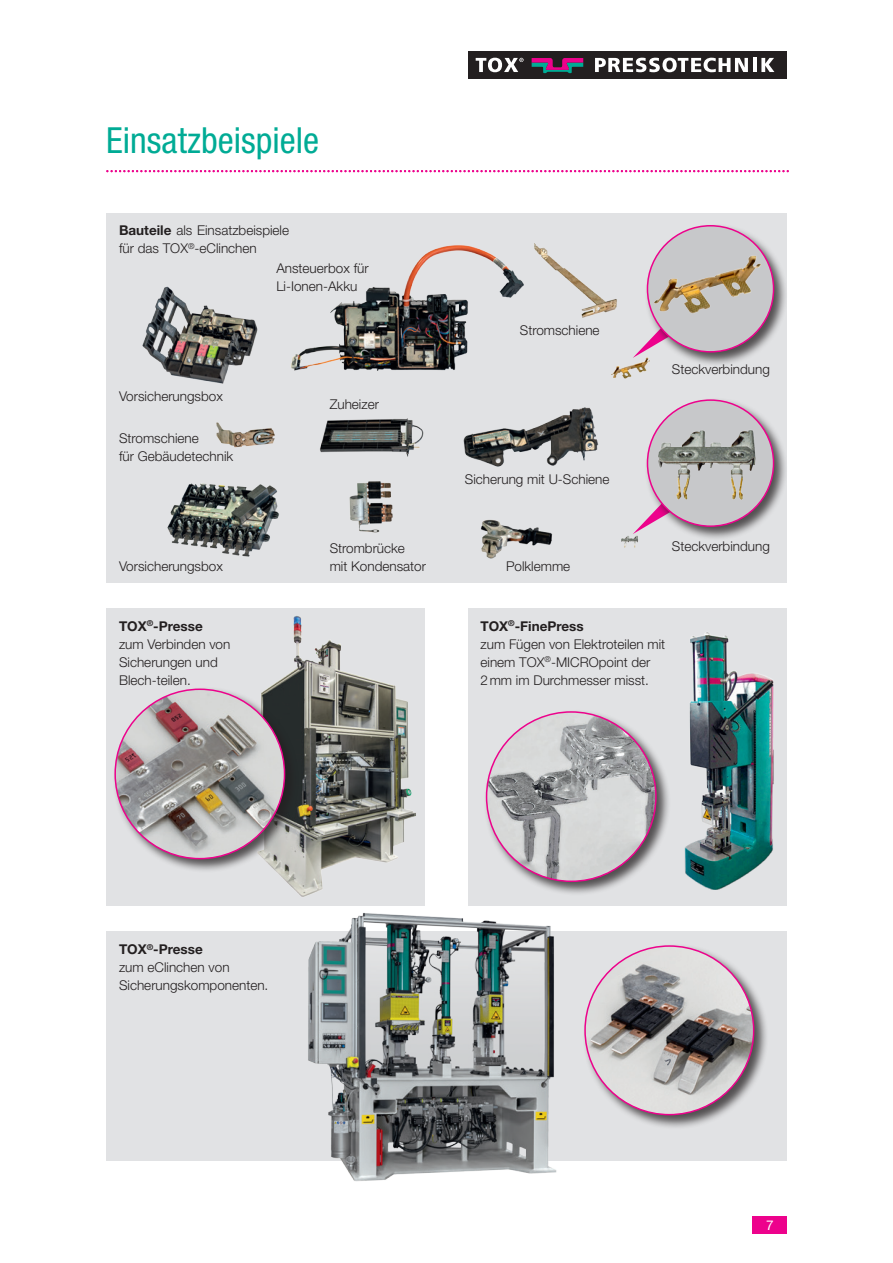
<style>
.page{position:relative;width:893px;height:1263px;background:#fff}
.page>*{position:absolute;margin:0;border:0;box-sizing:border-box;transform-origin:0 0}
.t1{font:condensed 36px "Helvetica Neue LT Std";color:#00ab95}
.t2{font:300 13.5px/18px "Helvetica Neue LT Std";color:#231f20}
.t3{font:13.5px "Helvetica Neue LT Pro";color:#fff}
.s1{font-weight:700}
</style>
<div class="page">
<div style="left:468px;top:51px;width:319px;height:28px;background:#231f20"></div>
<svg style="left:476px;top:58px;width:48px;height:14px"></svg>
<svg style="left:595px;top:58px;width:153px;height:14px"></svg>
<hr style="left:753px;top:58px;width:3px;height:14px;background:#fff">
<svg style="left:761px;top:58px;width:13px;height:14px"></svg>
<svg style="left:532px;top:58px;width:51px;height:15px"></svg>
<div style="left:753px;top:1216px;width:34px;height:17px;background:#ed028c"></div>
<svg style="left:106px;top:170px;width:683px;height:2px"></svg>
<div style="left:106px;top:931px;width:681px;height:230px;background:#e1e2e4"></div>
<div style="left:106px;top:213px;width:681px;height:370px;background:#e1e2e4"></div>
<div style="left:468px;top:608px;width:319px;height:298px;background:#e1e2e4"></div>
<div style="left:106px;top:608px;width:319px;height:298px;background:#e1e2e4"></div>
<img style="left:271px;top:616px;width:145px;height:281px">
<img style="left:684px;top:632px;width:90px;height:257px">
<div style="left:484px;top:709px;width:186px;height:187px;background:#231f20;opacity:.75"></div>
<img style="left:487px;top:712px;width:169px;height:169px;border-radius:85px">
<div style="left:112px;top:686px;width:187px;height:187px;background:#231f20;opacity:.75"></div>
<img style="left:115px;top:689px;width:170px;height:170px;border-radius:85px">
<img style="left:142px;top:286px;width:116px;height:98px">
<img style="left:539px;top:248px;width:78px;height:70px">
<img style="left:291px;top:243px;width:248px;height:128px">
<img style="left:167px;top:483px;width:112px;height:74px">
<img style="left:463px;top:407px;width:136px;height:60px">
<img style="left:216px;top:422px;width:59px;height:26px">
<img style="left:481px;top:520px;width:72px;height:39px">
<img style="left:349px;top:481px;width:44px;height:52px">
<img style="left:320px;top:418px;width:104px;height:39px">
<img style="left:308px;top:913px;width:249px;height:269px">
<div style="left:582px;top:943px;width:186px;height:186px;background:#231f20;opacity:.75"></div>
<img style="left:585px;top:946px;width:169px;height:169px;border-radius:84px">
<img style="left:611px;top:362px;width:36px;height:17px">
<img style="left:621px;top:535px;width:17px;height:13px">
<svg style="left:633px;top:522px;width:11px;height:12px"></svg>
<svg style="left:633px;top:346px;width:11px;height:12px"></svg>
<div style="left:644px;top:397px;width:144px;height:144px;background:#231f20;opacity:.75"></div>
<div style="left:647px;top:400px;width:126px;height:126px;background:#c7c8ca;border-radius:50%"></div>
<img style="left:647px;top:422px;width:124px;height:90px">
<div style="left:644px;top:223px;width:144px;height:143px;background:#231f20;opacity:.75"></div>
<div style="left:647px;top:226px;width:126px;height:126px;background:#c7c8ca;border-radius:50%"></div>
<img style="left:647px;top:247px;width:126px;height:85px">
<h1 class="t1" style="left:106px;top:120px;width:214px">Einsatzbeispiele</h1>
<p class="t2" style="left:119px;top:221px;width:172px"><span class="s1">Bauteile</span> als Einsatzbeispiele für das TOX<sup>®</sup>-eClinchen</p>
<p class="t2" style="left:119px;top:387px;width:105px">Vorsicherungsbox</p>
<p class="t2" style="left:119px;top:429px;width:116px">Stromschiene<br>für Gebäudetechnik</p>
<p class="t2" style="left:119px;top:557px;width:105px">Vorsicherungsbox</p>
<p class="t2" style="left:119px;top:616px;width:113px"><span class="s1">TOX</span><sup>®</sup><span class="s1">-Presse </span>zum Verbinden von<br>Sicherungen und<br>Blech-teilen.</p>
<p class="t2" style="left:276px;top:259px;width:94px">Ansteuerbox für<br>Li-Ionen-Akku</p>
<p class="t2" style="left:330px;top:395px;width:51px">Zuheizer</p>
<p class="t2" style="left:330px;top:539px;width:98px">Strombrücke mit Kondensator</p>
<p class="t2" style="left:520px;top:321px;width:81px">Stromschiene</p>
<p class="t2" style="left:465px;top:470px;width:146px">Sicherung mit U-Schiene</p>
<p class="t2" style="left:506px;top:557px;width:66px">Polklemme</p>
<p class="t2" style="left:672px;top:359px;width:100px">Steckverbindung</p>
<p class="t2" style="left:672px;top:537px;width:100px">Steckverbindung</p>
<p class="t2" style="left:480px;top:616px;width:186px"><span class="s1">TOX</span><sup>®</sup><span class="s1">-FinePress<br></span>zum Fügen von Elektroteilen mit einem TOX<sup>®</sup>-MICROpoint der<br>2mm im Durchmesser misst.</p>
<p class="t2" style="left:119px;top:939px;width:151px"><span class="s1">TOX</span><sup>®</sup><span class="s1">-Presse<br></span>zum eClinchen von<br>Sicherungskomponenten.</p>
<p class="t3" style="left:766px;top:1217px;width:9px">7</p>
</div>
